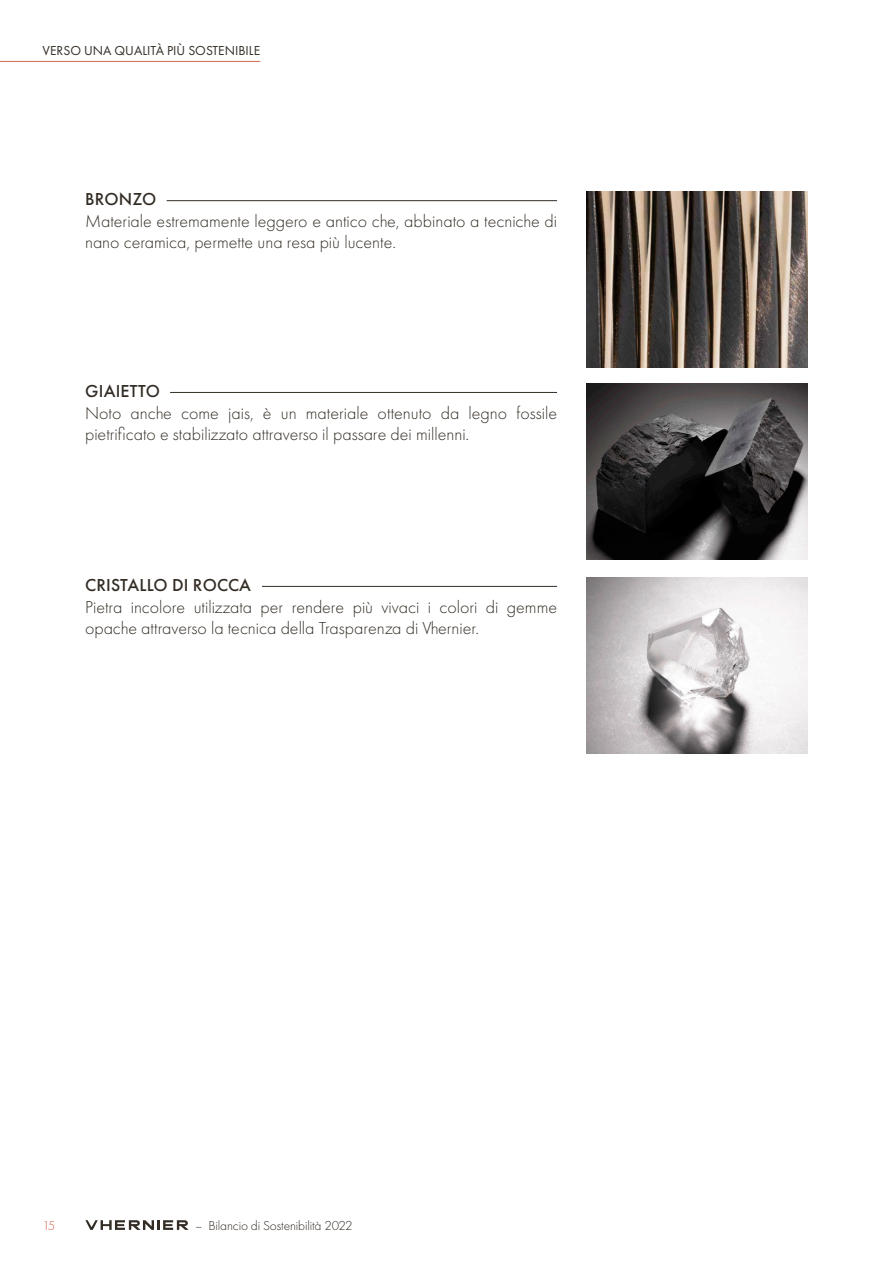
<style>
.page{position:relative;width:893px;height:1263px;background:#fff}
.page>*{position:absolute;margin:0;border:0;box-sizing:border-box;transform-origin:0 0}
.t1{font:300 18px/21.6px "Futura PT";color:#332d25}
.t2{font:500 18px "Futura PT";letter-spacing:.01em;color:#332d25}
.t3{font:13.5px "Futura PT";color:#332d25}
.t4{font:300 13.5px "Futura PT";letter-spacing:-.01em;color:#332d25}
.t5{font:300 13.5px "Futura PT";color:#d26850}
</style>
<div class="page">
<img style="left:587px;top:191px;width:221px;height:177px">
<img style="left:587px;top:383px;width:221px;height:177px">
<img style="left:587px;top:577px;width:221px;height:176px">
<hr style="left:167px;top:200px;width:390px;height:1px;background:#332d25">
<hr style="left:170px;top:392px;width:387px;height:1px;background:#332d25">
<hr style="left:262px;top:586px;width:295px;height:1px;background:#332d25">
<svg style="left:85px;top:1220px;width:104px;height:10px"></svg>
<hr style="left:0;top:61px;width:260px;height:1px;background:#d26850">
<p class="t3" style="left:43px;top:43px;width:219px">VERSO UNA QUALITÀ PIÙ SOSTENIBILE</p>
<p class="t2" style="left:85px;top:188px;width:73px">BRONZO</p>
<p class="t1" style="left:85px;top:210px;width:473px">Materiale estremamente leggero e antico che, abbinato a tecniche di nano ceramica, permette una resa più lucente.</p>
<p class="t2" style="left:85px;top:380px;width:76px">GIAIETTO</p>
<p class="t1" style="left:85px;top:402px;width:474px">Noto anche come jais, è un materiale ottenuto da legno fossile pietrificato e stabilizzato attraverso il passare dei millenni.</p>
<p class="t2" style="left:85px;top:574px;width:167px">CRISTALLO DI ROCCA</p>
<p class="t1" style="left:85px;top:596px;width:474px">Pietra incolore utilizzata per rendere più vivaci i colori di gemme opache attraverso la tecnica della Trasparenza di Vhernier.</p>
<p class="t5" style="left:43px;top:1218px;width:14px">15</p>
<p class="t4" style="left:195px;top:1218px;width:159px">– Bilancio di Sostenibilità 2022</p>
</div>
